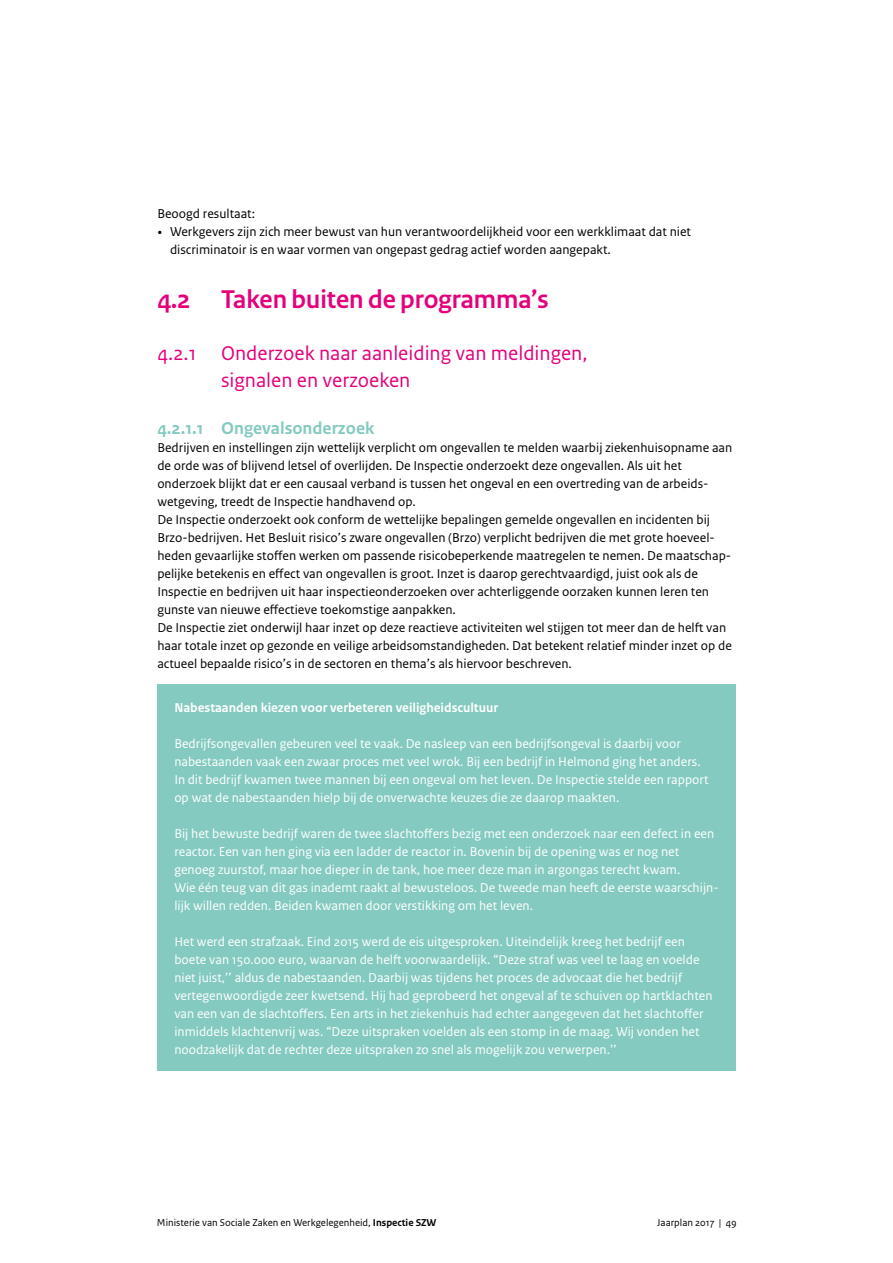
<style>
.page{position:relative;width:893px;height:1263px;background:#fff}
.page>*{position:absolute;margin:0;border:0;box-sizing:border-box;transform-origin:0 0}
._04_RO_Paragraafkop{font:700 27px "Rijksoverheid Sans Heading";color:#e4007b}
._05_RO_Alineakop_San{font:21px/27px "Rijksoverheid Sans Text";color:#e4007b}
._06_RO_Subalineakop{font:700 18px "Rijksoverheid Sans Text";color:#84cac0}
.t1{font:13.5px/18px "Rijksoverheid Sans Text";color:#fff}
._10_RO_Broodtekst_Sa{font:13.5px/18px "Rijksoverheid Sans Text";color:#000}
.t2{font:700 13.5px "Rijksoverheid Sans Text";color:#fff}
.t3{font:10.5px "Rijksoverheid Sans Text";color:#000}
.s1{font-family:"Rijksoverheid Serif"}
.s2{font-weight:700}
</style>
<div class="page">
<div style="left:157px;top:684px;width:579px;height:387px;background:#84cac0"></div>
<p class="_10_RO_Broodtekst_Sa" style="left:157px;top:205px;width:99px">Beoogd resultaat:</p>
<p class="_10_RO_Broodtekst_Sa" style="left:170px;top:223px;width:522px;text-indent:-13px"><span class="s1">•</span> Werkgevers zijn zich meer bewust van hun verantwoordelijkheid voor een werkklimaat dat niet discriminatoir is en waar vormen van ongepast gedrag actief worden aangepakt.</p>
<p class="_04_RO_Paragraafkop" style="left:157px;top:284px;width:393px">4.2 Taken buiten de programma’s</p>
<p class="_05_RO_Alineakop_San" style="left:221px;top:340px;width:368px;text-indent:-64px">4.2.1 Onderzoek naar aanleiding van meldingen, signalen en verzoeken</p>
<p class="_06_RO_Subalineakop" style="left:157px;top:418px;width:219px">4.2.1.1 Ongevalsonderzoek</p>
<p class="_10_RO_Broodtekst_Sa" style="left:157px;top:439px;width:576px">Bedrijven en instellingen zijn wettelijk verplicht om ongevallen te melden waarbij ziekenhuisopname aan de orde was of blijvend letsel of overlijden. De Inspectie onderzoekt deze ongevallen. Als uit het onderzoek blijkt dat er een causaal verband is tussen het ongeval en een overtreding van de arbeids&shy;wetgeving, treedt de Inspectie handhavend op.</p>
<p class="_10_RO_Broodtekst_Sa" style="left:157px;top:511px;width:575px">De Inspectie onderzoekt ook conform de wettelijke bepalingen gemelde ongevallen en incidenten bij Brzo-bedrijven. Het Besluit risico’s zware ongevallen (Brzo) verplicht bedrijven die met grote hoeveel&shy;heden gevaarlijke stoffen werken om passende risicobeperkende maatregelen te nemen. De maatschap&shy;pelijke betekenis en effect van ongevallen is groot. Inzet is daarop gerechtvaardigd, juist ook als de Inspectie en bedrijven uit haar inspectieonderzoeken over achterliggende oorzaken kunnen leren ten gunste van nieuwe effectieve toekomstige aanpakken.</p>
<p class="_10_RO_Broodtekst_Sa" style="left:157px;top:619px;width:576px">De Inspectie ziet onderwijl haar inzet op deze reactieve activiteiten wel stijgen tot meer dan de helft van haar totale inzet op gezonde en veilige arbeidsomstandigheden. Dat betekent relatief minder inzet op de actueel bepaalde risico’s in de sectoren en thema’s als hiervoor beschreven.</p>
<p class="t2" style="left:174px;top:700px;width:325px">Nabestaanden kiezen voor verbeteren veiligheidscultuur</p>
<p class="t1" style="left:174px;top:734px;width:536px">Bedrijfsongevallen gebeuren veel te vaak. De nasleep van een bedrijfsongeval is daarbij voor nabestaanden vaak een zwaar proces met veel wrok. Bij een bedrijf in Helmond ging het anders.<br>In dit bedrijf kwamen twee mannen bij een ongeval om het leven. De Inspectie stelde een rapport op wat de nabestaanden hielp bij de onverwachte keuzes die ze daarop maakten.</p>
<p class="t1" style="left:174px;top:824px;width:546px">Bij het bewuste bedrijf waren de twee slachtoffers bezig met een onderzoek naar een defect in een reactor. Een van hen ging via een ladder de reactor in. Bovenin bij de opening was er nog net genoeg zuurstof, maar hoe dieper in de tank, hoe meer deze man in argongas terecht kwam.<br>Wie één teug van dit gas inademt raakt al bewusteloos. De tweede man heeft de eerste waarschijn&shy;lijk willen redden. Beiden kwamen door verstikking om het leven.</p>
<p class="t1" style="left:174px;top:932px;width:540px">Het werd een strafzaak. Eind 2015 werd de eis uitgesproken. Uiteindelijk kreeg het bedrijf een boete van 150.000 euro, waarvan de helft voorwaardelijk. “Deze straf was veel te laag en voelde niet juist,’’ aldus de nabestaanden. Daarbij was tijdens het proces de advocaat die het bedrijf vertegenwoordigde zeer kwetsend. Hij had geprobeerd het ongeval af te schuiven op hartklachten van een van de slachtoffers. Een arts in het ziekenhuis had echter aangegeven dat het slachtoffer inmiddels klachtenvrij was. “Deze uitspraken voelden als een stomp in de maag. Wij vonden het noodzakelijk dat de rechter deze uitspraken zo snel als mogelijk zou verwerpen.’’</p>
<p class="t3" style="left:157px;top:1216px;width:281px">Ministerie van Sociale Zaken en Werkgelegenheid, <span class="s2">Inspectie SZW</span></p>
<p class="t3" style="left:657px;top:1216px;width:81px">Jaarplan 2017 | 49</p>
</div>
